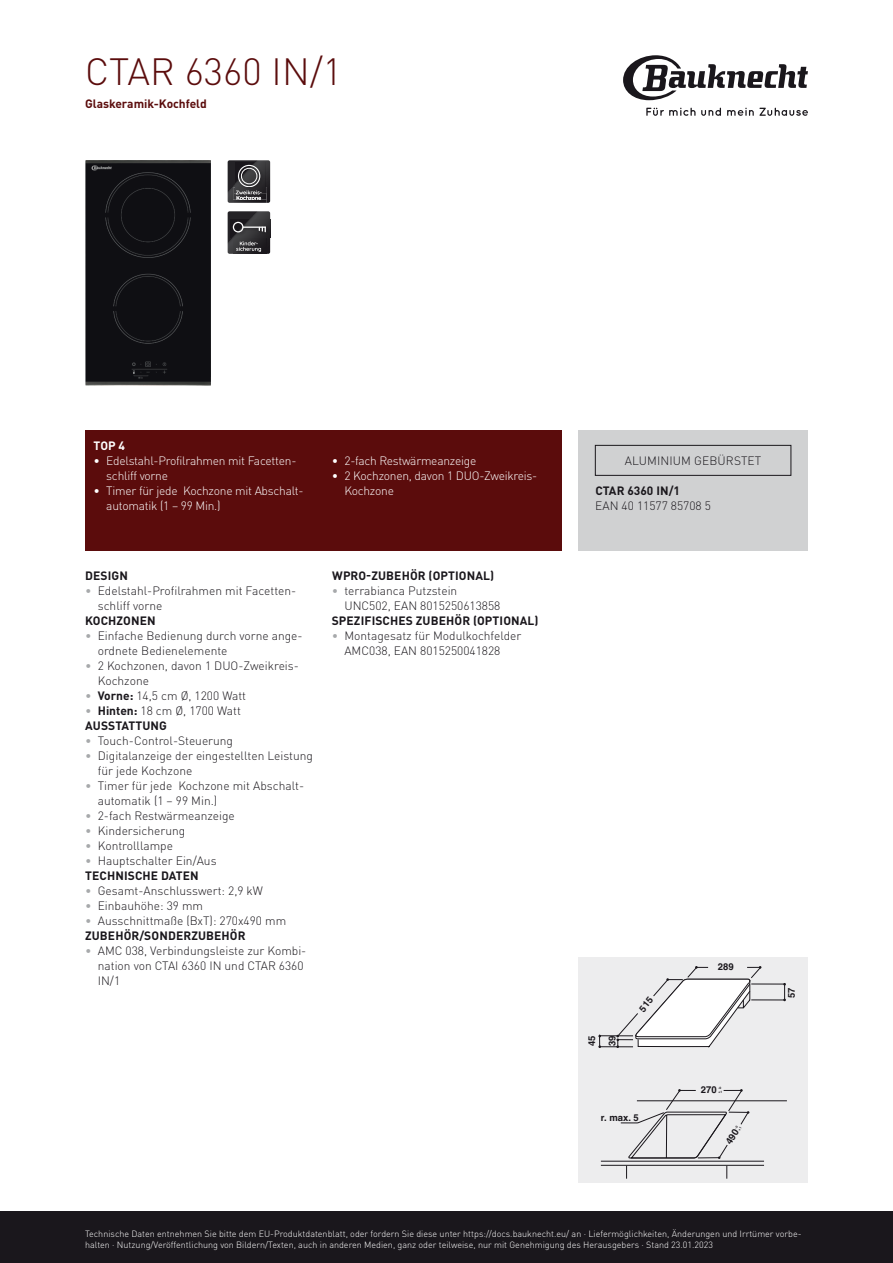
<style>
.page{position:relative;width:893px;height:1263px;background:#fff}
.page>*{position:absolute;margin:0;border:0;box-sizing:border-box;transform-origin:0 0}
.t1{font:300 37.5px "DIN Pro";color:#5b0c0c}
.t2{font:300 12px/15px "DIN Pro";color:#1a171c}
.t3{font:300 12px/15px "DIN Pro";letter-spacing:-.02em;color:#fff}
.t4{font:700 12px/15px "DIN Pro";letter-spacing:.01em;color:#1a171c}
.t5{font:700 12px "DIN Pro";color:#5b0c0c}
.t6{font:700 12px "DIN Pro";color:#fff}
.t7{font:700 9.45px/20.4px "Helvetica";color:#1a171c}
.t8{font:300 9px/11.2px "DIN Pro";color:#fff}
.t9{font:700 3.15px/3.8px "Helvetica";color:#1a171c}
.s1{color:#a7a9ab}
.s2{font-weight:700}
.s3{font-weight:300;color:#a7a9ab}
.s4{font-weight:300}
</style>
<div class="page">
<svg style="left:623px;top:55px;width:185px;height:45px"></svg>
<svg style="left:646px;top:108px;width:75px;height:8px"></svg>
<svg style="left:727px;top:108px;width:81px;height:8px"></svg>
<div style="left:0;top:1212px;width:893px;height:51px;background:#1a171c"></div>
<img style="left:85px;top:160px;width:126px;height:225px">
<svg style="left:228px;top:160px;width:42px;height:43px;background:#49484b"></svg>
<svg style="left:228px;top:211px;width:42px;height:43px;background:#3f3e41"></svg>
<div style="left:85px;top:430px;width:476px;height:120px;background:#5b0c0c"></div>
<div style="left:578px;top:430px;width:230px;height:120px;background:#d0d1d2"></div>
<div style="left:595px;top:445px;width:196px;height:30px;border:1px solid #1a171c"></div>
<div style="left:578px;top:958px;width:230px;height:225px;background:#ededee"></div>
<svg style="left:598px;top:966px;width:189px;height:213px"></svg>
<h1 class="t1" style="left:85px;top:43px;width:258px">CTAR 6360 IN/1</h1>
<p class="t5" style="left:85px;top:93px;width:123px">Glaskeramik-Kochfeld</p>
<p class="t6" style="left:94px;top:436px;width:33px">TOP 4</p>
<p class="t3" style="left:106px;top:452px;width:192px;text-indent:-13px">• Edelstahl-Profilrahmen mit Facetten&shy;schliff vorne</p>
<p class="t3" style="left:106px;top:482px;width:199px;text-indent:-13px">• Timer für jede Kochzone mit Abschalt&shy;automatik (1 – 99 Min.)</p>
<p class="t3" style="left:332px;top:452px;width:146px">• 2-fach Restwärmeanzeige</p>
<p class="t3" style="left:344px;top:467px;width:194px;text-indent:-13px">• 2 Kochzonen, davon 1 DUO-Zweikreis-<br>Kochzone</p>
<p class="t4" style="left:85px;top:567px;width:44px">DESIGN</p>
<p class="t2" style="left:98px;top:582px;width:200px;text-indent:-13px"><span class="s1">•</span> Edelstahl-Profilrahmen mit Facetten&shy;schliff vorne</p>
<p class="t4" style="left:85px;top:612px;width:72px">KOCHZONEN</p>
<p class="t2" style="left:98px;top:627px;width:206px;text-indent:-13px"><span class="s1">•</span> Einfache Bedienung durch vorne ange&shy;ordnete Bedienelemente</p>
<p class="t2" style="left:98px;top:657px;width:203px;text-indent:-13px"><span class="s1">•</span> 2 Kochzonen, davon 1 DUO-Zweikreis-<br>Kochzone</p>
<p class="t2" style="left:85px;top:687px;width:163px"><span class="s1">•</span> <span class="s2">Vorne:</span> 14,5 cm Ø, 1200 Watt</p>
<p class="t4" style="left:85px;top:702px;width:157px"><span class="s3">•</span> Hinten: <span class="s4">18 cm Ø, 1700 Watt<br></span>AUSSTATTUNG</p>
<p class="t2" style="left:85px;top:732px;width:150px"><span class="s1">•</span> Touch-Control-Steuerung</p>
<p class="t2" style="left:98px;top:747px;width:217px;text-indent:-13px"><span class="s1">•</span> Digitalanzeige der eingestellten Leistung für jede Kochzone</p>
<p class="t2" style="left:98px;top:777px;width:208px;text-indent:-13px"><span class="s1">•</span> Timer für jede Kochzone mit Abschalt&shy;automatik (1 – 99 Min.)</p>
<p class="t2" style="left:85px;top:807px;width:151px"><span class="s1">•</span> 2-fach Restwärmeanzeige</p>
<p class="t2" style="left:85px;top:822px;width:102px"><span class="s1">•</span> Kindersicherung</p>
<p class="t2" style="left:85px;top:837px;width:90px"><span class="s1">•</span> Kontrolllampe</p>
<p class="t2" style="left:85px;top:852px;width:133px"><span class="s1">•</span> Hauptschalter Ein/Aus<br><span class="s2">TECHNISCHE DATEN</span></p>
<p class="t2" style="left:85px;top:882px;width:180px"><span class="s1">•</span> Gesamt-Anschlusswert: 2,9 kW</p>
<p class="t2" style="left:85px;top:897px;width:120px"><span class="s1">•</span> Einbauhöhe: 39 mm</p>
<p class="t2" style="left:85px;top:912px;width:203px"><span class="s1">•</span> Ausschnittmaße (BxT): 270x490 mm<br><span class="s2">ZUBEHÖR/SONDERZUBEHÖR</span></p>
<p class="t2" style="left:98px;top:942px;width:210px;text-indent:-13px"><span class="s1">•</span> AMC 038, Verbindungsleiste zur Kombi&shy;nation von CTAI 6360 IN und CTAR 6360<br>IN/1</p>
<p class="t4" style="left:332px;top:567px;width:163px">WPRO-ZUBEHÖR (OPTIONAL)</p>
<p class="t2" style="left:344px;top:582px;width:158px;text-indent:-13px"><span class="s1">•</span> terrabianca Putzstein<br>UNC502, EAN 8015250613858</p>
<p class="t4" style="left:332px;top:612px;width:208px">SPEZIFISCHES ZUBEHÖR (OPTIONAL)</p>
<p class="t2" style="left:344px;top:627px;width:178px;text-indent:-13px"><span class="s1">•</span> Montagesatz für Modulkochfelder<br>AMC038, EAN 8015250041828</p>
<p class="t2" style="left:625px;top:452px;width:138px">ALUMINIUM GEBÜRSTET</p>
<p class="t4" style="left:595px;top:482px;width:86px">CTAR 6360 IN/1</p>
<p class="t2" style="left:595px;top:497px;width:117px">EAN 40 11577 85708 5</p>
<p class="t7" style="left:582px;top:1046px;width:12px;rotate:-90deg">45<br>39</p>
<p class="t7" style="left:601px;top:1107px;width:40px">r. max. 5</p>
<p class="t7" style="left:718px;top:957px;width:17px">289</p>
<p class="t7" style="left:701px;top:1080px;width:17px">270</p>
<p class="t9" style="left:718px;top:1086px;width:5px">-0 +1</p>
<p class="t9" style="left:734px;top:1127px;width:5px;rotate:-54deg">-0 +1</p>
<p class="t7" style="left:781px;top:998px;width:12px;rotate:-90deg">57</p>
<p class="t8" style="left:85px;top:1227px;width:718px">Technische Daten entnehmen Sie bitte dem EU-Produktdatenblatt, oder fordern Sie diese unter https://docs.bauknecht.eu/ an · Liefermöglichkeiten, Änderungen und Irrtümer vorbe&shy;halten · Nutzung/Veröffentlichung von Bildern/Texten, auch in anderen Medien, ganz oder teilweise, nur mit Genehmigung des Herausgebers · Stand 23.01.2023</p>
</div>
